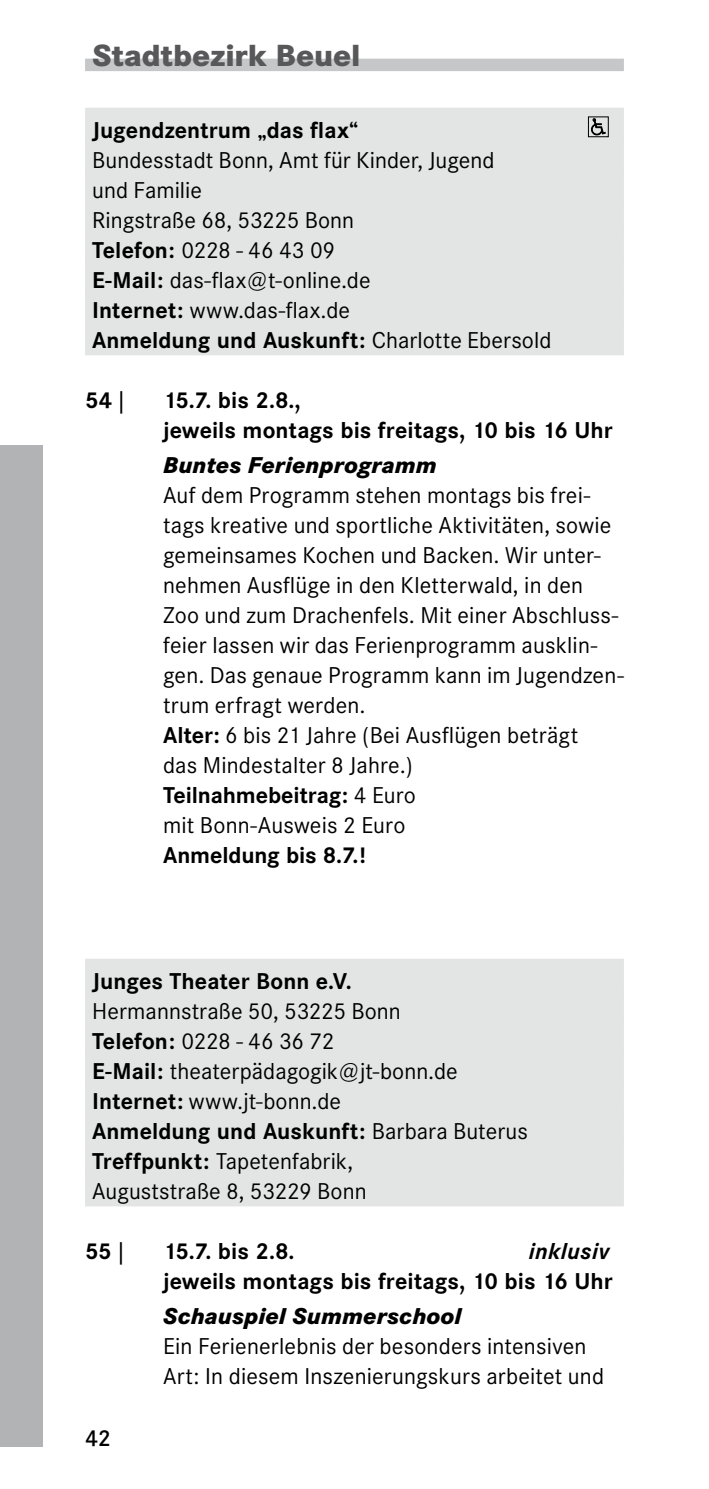
<style>
.page{position:relative;width:709px;height:1489px;background:#fff}
.page>*{position:absolute;margin:0;border:0;box-sizing:border-box;transform-origin:0 0}
.t1{font:800 30px "Corporate SBQ";color:#58585a}
.t2{font:22.5px/30px "Corporate SBQ";letter-spacing:.005em;color:#000}
.t3{font:700 22.5px/30px "Corporate SBQ";color:#000}
.t4{font:italic 800 22.5px "Corporate SBQ";letter-spacing:.005em;color:#000}
.t5{font:italic 700 22.5px "Corporate SBQ";letter-spacing:.015em;color:#000}
.t6{font:500 22.5px "Corporate SBQ";color:#000}
.s1{font-weight:700}
</style>
<div class="page">
<div style="left:0;top:445px;width:43px;height:1001px;background:#b1b3b4"></div>
<div style="left:85px;top:59px;width:539px;height:12px;background:#c6c7c8"></div>
<div style="left:85px;top:108px;width:539px;height:37px;background:#e3e4e4"></div>
<div style="left:85px;top:138px;width:539px;height:37px;background:#e3e4e4"></div>
<div style="left:85px;top:168px;width:539px;height:37px;background:#e3e4e4"></div>
<div style="left:85px;top:198px;width:539px;height:37px;background:#e3e4e4"></div>
<div style="left:85px;top:228px;width:539px;height:37px;background:#e3e4e4"></div>
<div style="left:85px;top:258px;width:539px;height:37px;background:#e3e4e4"></div>
<div style="left:85px;top:288px;width:539px;height:37px;background:#e3e4e4"></div>
<div style="left:85px;top:318px;width:539px;height:37px;background:#e3e4e4"></div>
<div style="left:85px;top:958px;width:539px;height:38px;background:#e3e4e4"></div>
<div style="left:85px;top:988px;width:539px;height:38px;background:#e3e4e4"></div>
<div style="left:85px;top:1018px;width:539px;height:38px;background:#e3e4e4"></div>
<div style="left:85px;top:1048px;width:539px;height:38px;background:#e3e4e4"></div>
<div style="left:85px;top:1078px;width:539px;height:38px;background:#e3e4e4"></div>
<div style="left:85px;top:1108px;width:539px;height:38px;background:#e3e4e4"></div>
<div style="left:85px;top:1138px;width:539px;height:38px;background:#e3e4e4"></div>
<div style="left:85px;top:1168px;width:539px;height:38px;background:#e3e4e4"></div>
<svg style="left:591px;top:119px;width:15px;height:16px"></svg>
<div style="left:588px;top:117px;width:20px;height:20px;border:1px solid #000"></div>
<h1 class="t1" style="left:92px;top:36px;width:270px">Stadtbezirk Beuel</h1>
<p class="t3" style="left:92px;top:116px;width:267px">Jugendzentrum „das flax“</p>
<p class="t2" style="left:92px;top:145px;width:461px">Bundesstadt Bonn, Amt für Kinder, Jugend<br>und Familie<br>Ringstraße 68, 53225 Bonn<br><span class="s1">Telefon:</span> 0228 - 46 43 09<br><span class="s1">E-Mail:</span> das-flax@t-online.de<br><span class="s1">Internet:</span> www.das-flax.de<br><span class="s1">Anmeldung und Auskunft:</span> Charlotte Ebersold</p>
<p class="t3" style="left:85px;top:386px;width:40px">54 |</p>
<p class="t3" style="left:163px;top:386px;width:451px">15.7. bis 2.8.,<br>jeweils montags bis freitags, 10 bis 16 Uhr</p>
<p class="t4" style="left:163px;top:450px;width:275px">Buntes Ferienprogramm</p>
<p class="t2" style="left:163px;top:480px;width:462px">Auf dem Programm stehen montags bis frei&shy;tags kreative und sportliche Aktivitäten, sowie gemeinsames Kochen und Backen. Wir unter&shy;nehmen Ausflüge in den Kletterwald, in den Zoo und zum Drachenfels. Mit einer Abschluss&shy;feier lassen wir das Ferienprogramm ausklin&shy;gen. Das genaue Programm kann im Jugendzen&shy;trum erfragt werden.<br><span class="s1">Alter:</span> 6 bis 21 Jahre (Bei Ausflügen beträgt<br>das Mindestalter 8 Jahre.)<br><span class="s1">Teilnahmebeitrag:</span> 4 Euro<br>mit Bonn-Ausweis 2 Euro</p>
<p class="t3" style="left:163px;top:840px;width:204px">Anmeldung bis 8.7.!</p>
<p class="t3" style="left:92px;top:966px;width:261px">Junges Theater Bonn e.V.</p>
<p class="t2" style="left:92px;top:996px;width:437px">Hermannstraße 50, 53225 Bonn<br><span class="s1">Telefon:</span> 0228 - 46 36 72<br><span class="s1">E-Mail:</span> theaterpädagogik@jt-bonn.de<br><span class="s1">Internet:</span> www.jt-bonn.de<br><span class="s1">Anmeldung und Auskunft:</span> Barbara Buterus<br><span class="s1">Treffpunkt:</span> Tapetenfabrik,<br>Auguststraße 8, 53229 Bonn</p>
<p class="t3" style="left:85px;top:1236px;width:40px">55 |</p>
<p class="t3" style="left:163px;top:1236px;width:133px">15.7. bis 2.8.</p>
<p class="t5" style="left:528px;top:1236px;width:83px">inklusiv</p>
<p class="t3" style="left:163px;top:1266px;width:451px">jeweils montags bis freitags, 10 bis 16 Uhr</p>
<p class="t4" style="left:163px;top:1301px;width:300px">Schauspiel Summerschool</p>
<p class="t2" style="left:163px;top:1330px;width:442px">Ein Ferienerlebnis der besonders intensiven<br>Art: In diesem Inszenierungskurs arbeitet und</p>
<p class="t6" style="left:85px;top:1424px;width:27px">42</p>
</div>
